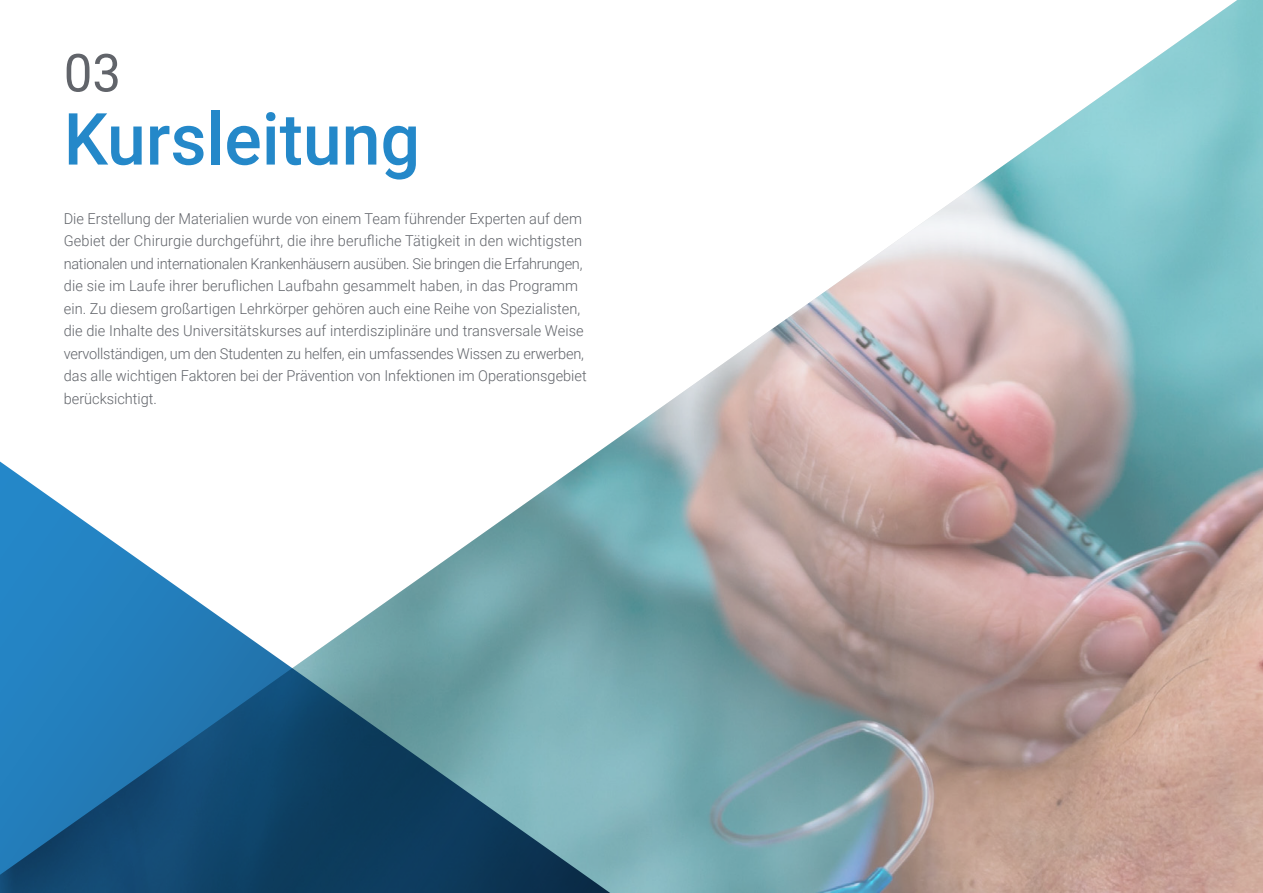
<style>
.page{position:relative;width:1263px;height:893px;background:#fff}
.page>*{position:absolute;margin:0;border:0;box-sizing:border-box;transform-origin:0 0}
.t1{font:500 72px "Roboto";color:#2488c9}
.t2{font:52.5px "Roboto";color:#61646a}
.t3{font:300 15px/22.5px "Roboto";color:#61646a}
</style>
<div class="page">
<img style="left:606px;top:0;width:657px;height:893px">
<svg style="left:0;top:446px;width:640px;height:447px"></svg>
<h2 class="t2" style="left:64px;top:36px;width:59px">03</h2>
<h1 class="t1" style="left:64px;top:89px;width:358px">Kursleitung</h1>
<p class="t3" style="left:64px;top:207px;width:524px">Die Erstellung der Materialien wurde von einem Team führender Experten auf dem Gebiet der Chirurgie durchgeführt, die ihre berufliche Tätigkeit in den wichtigsten nationalen und internationalen Krankenhäusern ausüben. Sie bringen die Erfahrungen, die sie im Laufe ihrer beruflichen Laufbahn gesammelt haben, in das Programm ein. Zu diesem großartigen Lehrkörper gehören auch eine Reihe von Spezialisten, die die Inhalte des Universitätskurses auf interdisziplinäre und transversale Weise vervollständigen, um den Studenten zu helfen, ein umfassendes Wissen zu erwerben, das alle wichtigen Faktoren bei der Prävention von Infektionen im Operationsgebiet berücksichtigt.</p>
</div>
